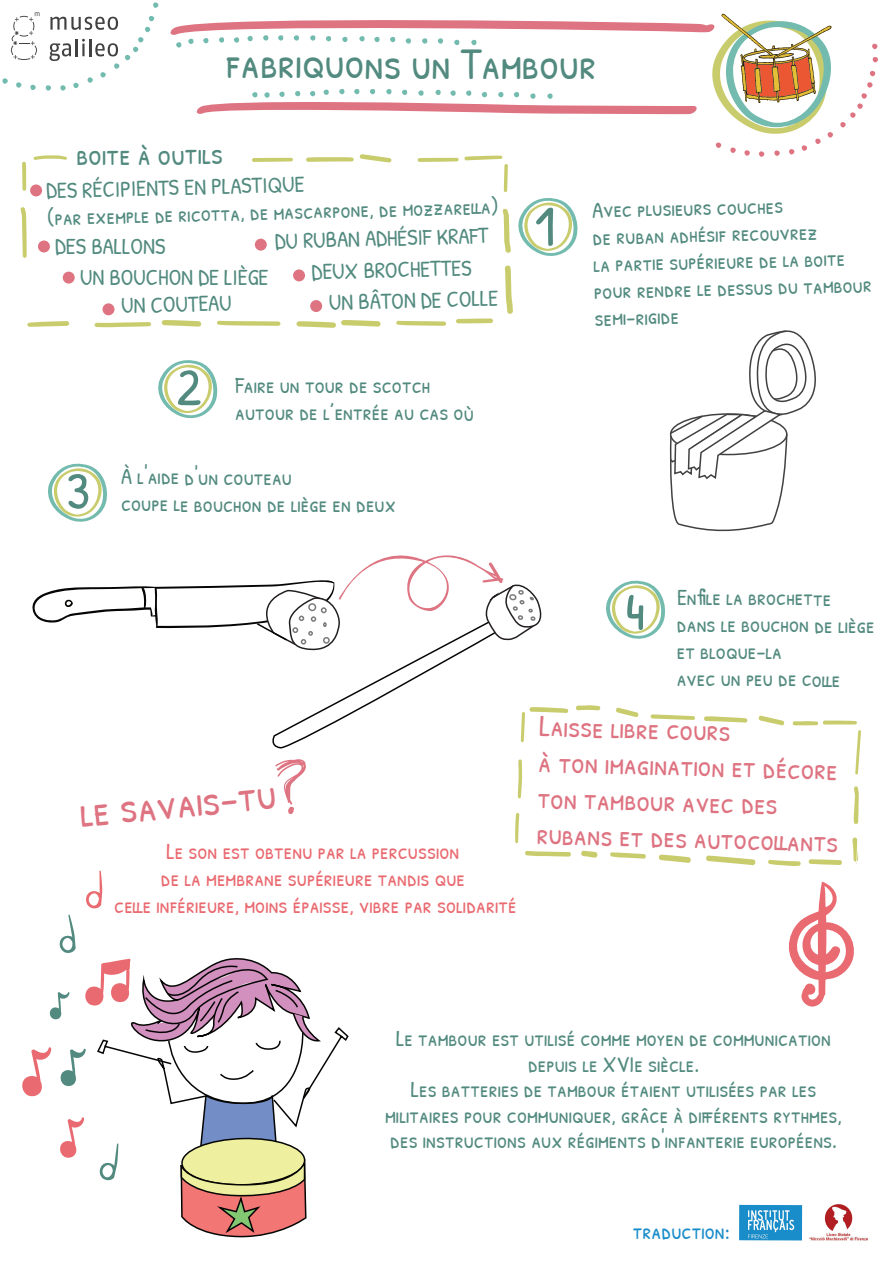
<style>
.page{position:relative;width:893px;height:1263px;background:#fff}
.page>*{position:absolute;margin:0;border:0;box-sizing:border-box;transform-origin:0 0}
.t1{font:57.9px "Patrick Hand SC";color:#528a7f}
.t2{font:52.65px "Patrick Hand SC";color:#528a7f}
.t3{font:43.95px "Patrick Hand SC";color:#528a7f}
.t4{font:43.95px "Patrick Hand SC";color:#de7381}
.t5{font:30px/36.2px "Patrick Hand SC";color:#de7381}
.t6{font:30px "Patrick Hand SC";color:#528a7f}
.t7{font:22.5px/27px "Patrick Hand SC";color:#528a7f}
.t8{font:22.5px/27px "Patrick Hand SC";color:#e96a70;text-align:center}
.t9{font:22.5px "Patrick Hand SC";letter-spacing:-.005em;color:#198cca}
</style>
<div class="page">
<svg style="left:872px;top:44px;width:6px;height:5px"></svg>
<svg style="left:870px;top:71px;width:5px;height:5px"></svg>
<svg style="left:872px;top:57px;width:6px;height:5px"></svg>
<svg style="left:840px;top:82px;width:32px;height:46px"></svg>
<svg style="left:170px;top:20px;width:540px;height:94px"></svg>
<svg style="left:176px;top:42px;width:6px;height:6px"></svg>
<svg style="left:188px;top:38px;width:6px;height:7px"></svg>
<svg style="left:203px;top:38px;width:6px;height:6px"></svg>
<svg style="left:219px;top:37px;width:5px;height:6px"></svg>
<svg style="left:234px;top:37px;width:5px;height:6px"></svg>
<svg style="left:247px;top:36px;width:6px;height:6px"></svg>
<svg style="left:263px;top:35px;width:6px;height:6px"></svg>
<svg style="left:278px;top:35px;width:6px;height:6px"></svg>
<svg style="left:293px;top:35px;width:6px;height:6px"></svg>
<svg style="left:310px;top:35px;width:6px;height:6px"></svg>
<svg style="left:326px;top:36px;width:5px;height:6px"></svg>
<svg style="left:342px;top:36px;width:6px;height:7px"></svg>
<svg style="left:359px;top:36px;width:6px;height:6px"></svg>
<svg style="left:374px;top:36px;width:6px;height:7px"></svg>
<svg style="left:390px;top:37px;width:5px;height:6px"></svg>
<svg style="left:405px;top:38px;width:6px;height:6px"></svg>
<svg style="left:422px;top:38px;width:6px;height:6px"></svg>
<svg style="left:437px;top:38px;width:6px;height:6px"></svg>
<svg style="left:454px;top:39px;width:6px;height:7px"></svg>
<svg style="left:471px;top:39px;width:6px;height:7px"></svg>
<svg style="left:252px;top:92px;width:6px;height:6px"></svg>
<svg style="left:264px;top:92px;width:6px;height:6px"></svg>
<svg style="left:279px;top:91px;width:6px;height:6px"></svg>
<svg style="left:295px;top:91px;width:5px;height:6px"></svg>
<svg style="left:310px;top:91px;width:5px;height:6px"></svg>
<svg style="left:323px;top:89px;width:6px;height:6px"></svg>
<svg style="left:339px;top:89px;width:6px;height:6px"></svg>
<svg style="left:354px;top:89px;width:6px;height:6px"></svg>
<svg style="left:370px;top:89px;width:5px;height:6px"></svg>
<svg style="left:386px;top:89px;width:6px;height:6px"></svg>
<svg style="left:402px;top:89px;width:5px;height:7px"></svg>
<svg style="left:418px;top:90px;width:6px;height:6px"></svg>
<svg style="left:435px;top:89px;width:6px;height:7px"></svg>
<svg style="left:450px;top:90px;width:6px;height:6px"></svg>
<svg style="left:466px;top:90px;width:6px;height:6px"></svg>
<svg style="left:481px;top:92px;width:6px;height:6px"></svg>
<svg style="left:498px;top:92px;width:6px;height:6px"></svg>
<svg style="left:514px;top:92px;width:5px;height:6px"></svg>
<svg style="left:530px;top:93px;width:6px;height:6px"></svg>
<svg style="left:547px;top:93px;width:6px;height:6px"></svg>
<div style="left:30px;top:184px;width:12px;height:13px;background:#de7381;border-radius:50%"></div>
<div style="left:255px;top:238px;width:12px;height:13px;background:#de7381;border-radius:50%"></div>
<div style="left:293px;top:269px;width:12px;height:13px;background:#de7381;border-radius:50%"></div>
<div style="left:310px;top:300px;width:12px;height:12px;background:#de7381;border-radius:50%"></div>
<div style="left:102px;top:303px;width:13px;height:12px;background:#de7381;border-radius:50%"></div>
<div style="left:38px;top:240px;width:12px;height:13px;background:#de7381;border-radius:50%"></div>
<div style="left:63px;top:271px;width:12px;height:13px;background:#de7381;border-radius:50%"></div>
<svg style="left:704px;top:716px;width:43px;height:7px"></svg>
<svg style="left:616px;top:708px;width:22px;height:9px"></svg>
<svg style="left:651px;top:714px;width:44px;height:6px"></svg>
<svg style="left:854px;top:786px;width:5px;height:38px"></svg>
<svg style="left:852px;top:837px;width:6px;height:27px"></svg>
<svg style="left:809px;top:859px;width:33px;height:6px"></svg>
<svg style="left:610px;top:852px;width:36px;height:7px"></svg>
<svg style="left:759px;top:716px;width:25px;height:9px"></svg>
<svg style="left:793px;top:720px;width:68px;height:54px"></svg>
<svg style="left:768px;top:860px;width:33px;height:6px"></svg>
<svg style="left:706px;top:855px;width:49px;height:10px"></svg>
<svg style="left:659px;top:854px;width:32px;height:9px"></svg>
<svg style="left:525px;top:850px;width:72px;height:8px"></svg>
<svg style="left:547px;top:707px;width:21px;height:6px"></svg>
<svg style="left:518px;top:759px;width:4px;height:39px"></svg>
<svg style="left:515px;top:813px;width:4px;height:30px"></svg>
<svg style="left:34px;top:155px;width:33px;height:5px"></svg>
<svg style="left:306px;top:157px;width:48px;height:5px"></svg>
<svg style="left:252px;top:158px;width:41px;height:4px"></svg>
<svg style="left:502px;top:209px;width:9px;height:44px"></svg>
<svg style="left:505px;top:266px;width:8px;height:48px"></svg>
<svg style="left:456px;top:318px;width:37px;height:5px"></svg>
<svg style="left:217px;top:321px;width:63px;height:5px"></svg>
<svg style="left:162px;top:320px;width:39px;height:7px"></svg>
<svg style="left:360px;top:154px;width:31px;height:8px"></svg>
<svg style="left:418px;top:156px;width:90px;height:36px"></svg>
<svg style="left:396px;top:321px;width:50px;height:5px"></svg>
<svg style="left:296px;top:320px;width:85px;height:8px"></svg>
<svg style="left:95px;top:322px;width:56px;height:5px"></svg>
<svg style="left:27px;top:321px;width:42px;height:6px"></svg>
<svg style="left:22px;top:162px;width:4px;height:29px"></svg>
<svg style="left:21px;top:207px;width:6px;height:51px"></svg>
<svg style="left:576px;top:705px;width:24px;height:5px"></svg>
<svg style="left:669px;top:330px;width:147px;height:202px"></svg>
<svg style="left:275px;top:759px;width:31px;height:55px"></svg>
<svg style="left:710px;top:14px;width:123px;height:143px"></svg>
<svg style="left:86px;top:871px;width:16px;height:38px"></svg>
<svg style="left:789px;top:881px;width:65px;height:126px"></svg>
<svg style="left:518px;top:198px;width:60px;height:58px"></svg>
<svg style="left:158px;top:360px;width:60px;height:59px"></svg>
<svg style="left:48px;top:463px;width:59px;height:59px"></svg>
<svg style="left:606px;top:580px;width:60px;height:59px"></svg>
<svg style="left:16px;top:82px;width:5px;height:6px"></svg>
<svg style="left:153px;top:2px;width:6px;height:6px"></svg>
<svg style="left:30px;top:84px;width:6px;height:6px"></svg>
<svg style="left:2px;top:78px;width:6px;height:6px"></svg>
<svg style="left:10px;top:12px;width:29px;height:48px"></svg>
<svg style="left:46px;top:16px;width:108px;height:75px"></svg>
<svg style="left:32px;top:555px;width:515px;height:194px"></svg>
<svg style="left:22px;top:915px;width:327px;height:323px"></svg>
<img style="left:809px;top:1205px;width:59px;height:35px">
<img style="left:739px;top:1205px;width:63px;height:35px">
<h3 class="t3" style="left:226px;top:33px;width:373px">fabriquons un Tambour</h3>
<h3 class="t6" style="left:76px;top:135px;width:148px;rotate:-1deg">boite à outils</h3>
<p class="t7" style="left:46px;top:177px;width:454px;line-height:27.9px;rotate:-2deg">DES RÉCIPIENTS EN PLASTIQUE<br>(par exemple de ricotta, de mascarpone, de mozzarella)</p>
<p class="t7" style="left:310px;top:224px;width:179px;line-height:31.8px;text-indent:-36px;rotate:-2deg">DU RUBAN ADHÉSIF KRAFT<br>DEUX BROCHETTES</p>
<p class="t7" style="left:121px;top:292px;width:112px;rotate:-2deg">UN COUTEAU</p>
<p class="t7" style="left:328px;top:289px;width:171px;rotate:-2deg">UN BÂTON DE COLLE</p>
<p class="t7" style="left:80px;top:230px;width:190px;line-height:31px;text-indent:-25px">DES BALLONS<br>UN BOUCHON DE LIÈGE</p>
<h2 class="t2" style="left:66px;top:454px;width:25px">3</h2>
<h2 class="t2" style="left:177px;top:350px;width:26px">2</h2>
<p class="t7" style="left:235px;top:371px;width:240px">Faire un tour de scotch autour de l’entrée au cas où</p>
<p class="t7" style="left:121px;top:463px;width:277px">À l'aide d'un couteau<br>coupe le bouchon de liège en deux</p>
<h1 class="t1" style="left:535px;top:185px;width:23px">1</h1>
<p class="t7" style="left:592px;top:195px;width:280px;rotate:-1deg">Avec plusieurs couches<br>de ruban adhésif recouvrez<br>la partie supérieure de la boite pour rendre le dessus du tambour semi-rigide</p>
<h3 class="t4" style="left:77px;top:781px;width:199px;rotate:-5deg">le savais-tu</h3>
<p class="t8" style="left:114px;top:837px;width:404px">Le son est obtenu par la percussion<br>de la membrane supérieure tandis que<br>celle inférieure, moins épaisse, vibre par solidarité</p>
<h2 class="t2" style="left:625px;top:575px;width:21px">4</h2>
<p class="t7" style="left:677px;top:583px;width:200px">Enfile la brochette dans le bouchon de liège et bloque-la<br>avec un peu de colle</p>
<h3 class="t5" style="left:539px;top:708px;width:303px;rotate:1deg">Laisse libre cours<br>à ton imagination et décore ton tambour avec des rubans et des autocollants</h3>
<p class="t7" style="left:385px;top:1025px;width:458px;line-height:25.5px;text-align:center">Le tambour est utilisé comme moyen de communication depuis le XVIe siècle.<br>Les batteries de tambour étaient utilisées par les militaires pour communiquer, grâce à différents rythmes, des instructions aux régiments d'infanterie européens.</p>
<p class="t9" style="left:633px;top:1216px;width:99px">traduction:</p>
</div>
